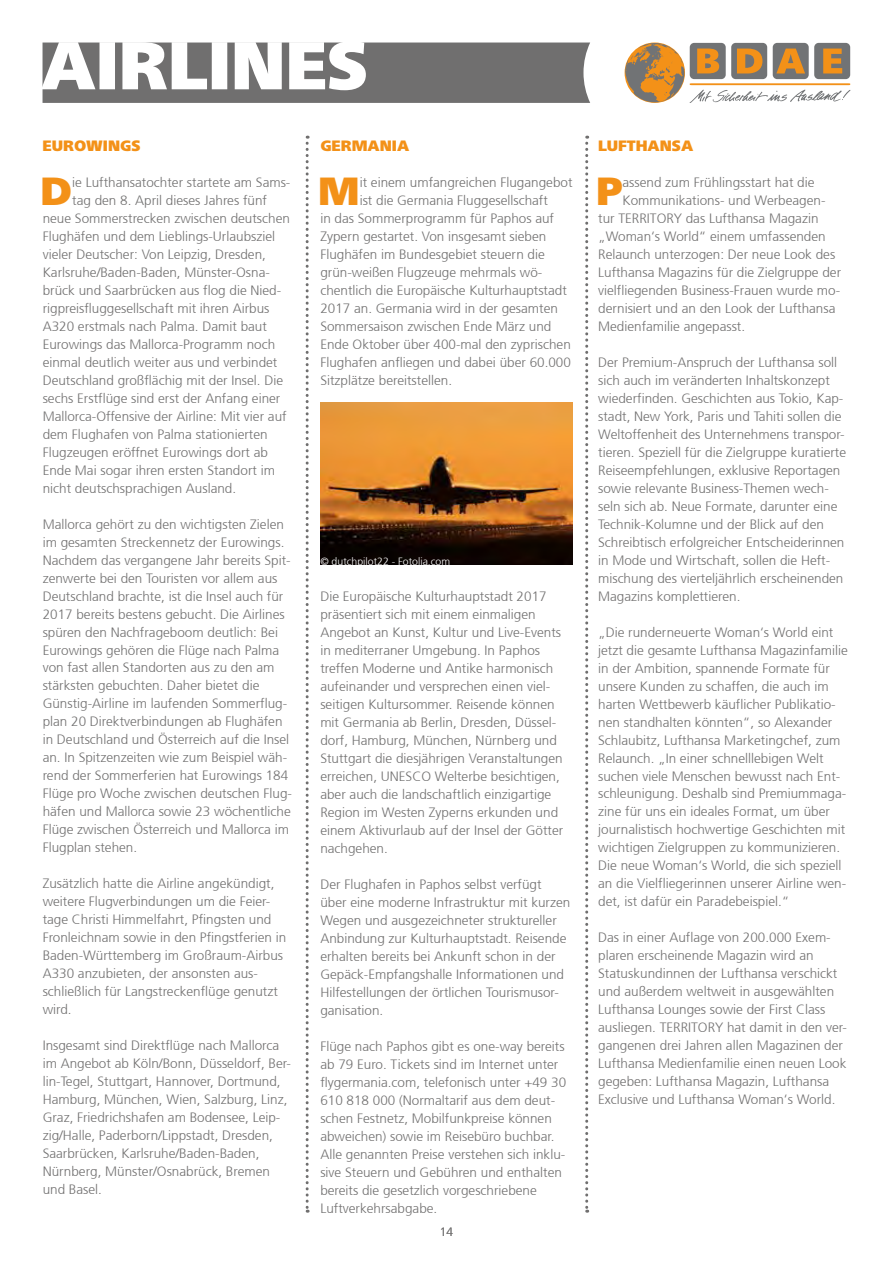
<style>
.page{position:relative;width:893px;height:1263px;background:#fff}
.page>*{position:absolute;margin:0;border:0;box-sizing:border-box;transform-origin:0 0}
.t1{font:39.3px "Frutiger Neue LT Pro X Black";color:#f39118}
.t2{font:15px "Frutiger Neue LT Pro X Black";color:#f39118}
.t3{font:300 13.5px/18px "Frutiger";color:#706f6f}
.t4{font:300 12px "Frutiger";color:#706f6f}
.t5{font:300 10.5px "Frutiger";color:#fff}
</style>
<div class="page">
<svg style="left:625px;top:43px;width:225px;height:60px"></svg>
<svg style="left:42px;top:42px;width:548px;height:61px"></svg>
<img style="left:320px;top:403px;width:253px;height:162px">
<svg style="left:306px;top:136px;width:3px;height:1077px"></svg>
<svg style="left:585px;top:136px;width:3px;height:1077px"></svg>
<p class="t2" style="left:43px;top:136px;width:99px">EUROWINGS</p>
<h1 class="t1" style="left:41px;top:167px;width:33px">D</h1>
<p class="t3" style="left:72px;top:173px;width:220px">ie Lufthansatochter startete am Sams-</p>
<p class="t3" style="left:72px;top:191px;width:196px">tag den 8. April dieses Jahres fünf</p>
<p class="t3" style="left:43px;top:209px;width:249px">neue Sommerstrecken zwischen deutschen</p>
<p class="t3" style="left:43px;top:227px;width:234px">Flughäfen und dem Lieblings-Urlaubsziel</p>
<p class="t3" style="left:43px;top:245px;width:225px">vieler Deutscher: Von Leipzig, Dresden,</p>
<p class="t3" style="left:43px;top:263px;width:229px">Karlsruhe/Baden-Baden, Münster-Osna-</p>
<p class="t3" style="left:43px;top:281px;width:240px">brück und Saarbrücken aus flog die Nied-</p>
<p class="t3" style="left:43px;top:299px;width:228px">rigpreisfluggesellschaft mit ihren Airbus</p>
<p class="t3" style="left:43px;top:317px;width:226px">A320 erstmals nach Palma. Damit baut</p>
<p class="t3" style="left:43px;top:335px;width:234px">Eurowings das Mallorca-Programm noch</p>
<p class="t3" style="left:43px;top:353px;width:236px">einmal deutlich weiter aus und verbindet</p>
<p class="t3" style="left:43px;top:371px;width:242px">Deutschland großflächig mit der Insel. Die</p>
<p class="t3" style="left:43px;top:389px;width:239px">sechs Erstflüge sind erst der Anfang einer</p>
<p class="t3" style="left:43px;top:407px;width:245px">Mallorca-Offensive der Airline: Mit vier auf</p>
<p class="t3" style="left:43px;top:425px;width:227px">dem Flughafen von Palma stationierten</p>
<p class="t3" style="left:43px;top:443px;width:227px">Flugzeugen eröffnet Eurowings dort ab</p>
<p class="t3" style="left:43px;top:461px;width:234px">Ende Mai sogar ihren ersten Standort im</p>
<p class="t3" style="left:43px;top:479px;width:195px">nicht deutschsprachigen Ausland.</p>
<p class="t3" style="left:43px;top:515px;width:251px">Mallorca gehört zu den wichtigsten Zielen im gesamten Streckennetz der Eurowings.<br>Nachdem das vergangene Jahr bereits Spit&shy;zenwerte bei den Touristen vor allem aus Deutschland brachte, ist die Insel auch für 2017 bereits bestens gebucht. Die Airlines spüren den Nachfrageboom deutlich: Bei Eurowings gehören die Flüge nach Palma von fast allen Standorten aus zu den am stärksten gebuchten. Daher bietet die Günstig-Airline im laufenden Sommerflug&shy;plan 20 Direktverbindungen ab Flughäfen in Deutschland und Österreich auf die Insel an. In Spitzenzeiten wie zum Beispiel wäh&shy;rend der Sommerferien hat Eurowings 184<br>Flüge pro Woche zwischen deutschen Flug&shy;häfen und Mallorca sowie 23 wöchentliche Flüge zwischen Österreich und Mallorca im Flugplan stehen.</p>
<p class="t3" style="left:43px;top:875px;width:245px">Zusätzlich hatte die Airline angekündigt, weitere Flugverbindungen um die Feier&shy;tage Christi Himmelfahrt, Pfingsten und Fronleichnam sowie in den Pfingstferien in Baden-Württemberg im Großraum-Airbus A330 anzubieten, der ansonsten aus&shy;schließlich für Langstreckenflüge genutzt wird.</p>
<p class="t3" style="left:43px;top:1037px;width:250px">Insgesamt sind Direktflüge nach Mallorca im Angebot ab Köln/Bonn, Düsseldorf, Ber&shy;lin-Tegel, Stuttgart, Hannover, Dortmund, Hamburg, München, Wien, Salzburg, Linz, Graz, Friedrichshafen am Bodensee, Leip&shy;zig/Halle, Paderborn/Lippstadt, Dresden, Saarbrücken, Karlsruhe/Baden-Baden, Nürnberg, Münster/Osnabrück, Bremen und Basel.</p>
<p class="t2" style="left:320px;top:136px;width:90px">GERMANIA</p>
<h1 class="t1" style="left:318px;top:167px;width:43px">M</h1>
<p class="t3" style="left:360px;top:173px;width:214px">it einem umfangreichen Flugangebot</p>
<p class="t3" style="left:360px;top:191px;width:190px">ist die Germania Fluggesellschaft</p>
<p class="t3" style="left:320px;top:209px;width:235px">in das Sommerprogramm für Paphos auf</p>
<p class="t3" style="left:320px;top:227px;width:228px">Zypern gestartet. Von insgesamt sieben</p>
<p class="t3" style="left:320px;top:245px;width:226px">Flughäfen im Bundesgebiet steuern die</p>
<p class="t3" style="left:320px;top:263px;width:224px">grün-weißen Flugzeuge mehrmals wö-</p>
<p class="t3" style="left:320px;top:281px;width:248px">chentlich die Europäische Kulturhauptstadt</p>
<p class="t3" style="left:320px;top:299px;width:239px">2017 an. Germania wird in der gesamten</p>
<p class="t3" style="left:320px;top:317px;width:233px">Sommersaison zwischen Ende März und</p>
<p class="t3" style="left:320px;top:335px;width:252px">Ende Oktober über 400-mal den zyprischen</p>
<p class="t3" style="left:320px;top:353px;width:252px">Flughafen anfliegen und dabei über 60.000</p>
<p class="t3" style="left:320px;top:371px;width:133px">Sitzplätze bereitstellen.</p>
<p class="t5" style="left:320px;top:555px;width:131px">© dutchpilot22 - Fotolia.com</p>
<p class="t3" style="left:320px;top:587px;width:245px">Die Europäische Kulturhauptstadt 2017 präsentiert sich mit einem einmaligen Angebot an Kunst, Kultur und Live-Events in mediterraner Umgebung. In Paphos treffen Moderne und Antike harmonisch aufeinander und versprechen einen viel&shy;seitigen Kultursommer. Reisende können mit Germania ab Berlin, Dresden, Düssel&shy;dorf, Hamburg, München, Nürnberg und Stuttgart die diesjährigen Veranstaltungen erreichen, UNESCO Welterbe besichtigen, aber auch die landschaftlich einzigartige Region im Westen Zyperns erkunden und einem Aktivurlaub auf der Insel der Götter nachgehen.</p>
<p class="t3" style="left:320px;top:875px;width:252px">Der Flughafen in Paphos selbst verfügt über eine moderne Infrastruktur mit kurzen Wegen und ausgezeichneter struktureller Anbindung zur Kulturhauptstadt. Reisende erhalten bereits bei Ankunft schon in der Gepäck-Empfangshalle Informationen und Hilfestellungen der örtlichen Tourismusor&shy;ganisation.</p>
<p class="t3" style="left:320px;top:1037px;width:247px">Flüge nach Paphos gibt es one-way bereits ab 79 Euro. Tickets sind im Internet unter flygermania.com, telefonisch unter +49 30<br>610 818 000 (Normaltarif aus dem deut&shy;schen Festnetz, Mobilfunkpreise können abweichen) sowie im Reisebüro buchbar.<br>Alle genannten Preise verstehen sich inklu&shy;sive Steuern und Gebühren und enthalten bereits die gesetzlich vorgeschriebene Luftverkehrsabgabe.</p>
<p class="t4" style="left:440px;top:1225px;width:15px">14</p>
<p class="t2" style="left:598px;top:136px;width:97px">LUFTHANSA</p>
<h1 class="t1" style="left:596px;top:167px;width:28px">P</h1>
<p class="t3" style="left:622px;top:173px;width:194px">assend zum Frühlingsstart hat die</p>
<p class="t3" style="left:622px;top:191px;width:205px">Kommunikations- und Werbeagen-</p>
<p class="t3" style="left:598px;top:209px;width:222px">tur TERRITORY das Lufthansa Magazin</p>
<p class="t3" style="left:598px;top:227px;width:229px">„Woman‘s World“ einem umfassenden</p>
<p class="t3" style="left:598px;top:245px;width:239px">Relaunch unterzogen: Der neue Look des</p>
<p class="t3" style="left:598px;top:263px;width:245px">Lufthansa Magazins für die Zielgruppe der</p>
<p class="t3" style="left:598px;top:281px;width:244px">vielfliegenden Business-Frauen wurde mo-</p>
<p class="t3" style="left:598px;top:299px;width:239px">dernisiert und an den Look der Lufthansa</p>
<p class="t3" style="left:598px;top:317px;width:149px">Medienfamilie angepasst.</p>
<p class="t3" style="left:598px;top:353px;width:250px">Der Premium-Anspruch der Lufthansa soll sich auch im veränderten Inhaltskonzept wiederfinden. Geschichten aus Tokio, Kap&shy;stadt, New York, Paris und Tahiti sollen die Weltoffenheit des Unternehmens transpor&shy;tieren. Speziell für die Zielgruppe kuratierte Reiseempfehlungen, exklusive Reportagen sowie relevante Business-Themen wech&shy;seln sich ab. Neue Formate, darunter eine Technik-Kolumne und der Blick auf den Schreibtisch erfolgreicher Entscheiderinnen in Mode und Wirtschaft, sollen die Heft&shy;mischung des vierteljährlich erscheinenden Magazins komplettieren.</p>
<p class="t3" style="left:598px;top:623px;width:251px">„Die runderneuerte Woman‘s World eint jetzt die gesamte Lufthansa Magazinfamilie in der Ambition, spannende Formate für unsere Kunden zu schaffen, die auch im harten Wettbewerb käuflicher Publikatio&shy;nen standhalten könnten“, so Alexander Schlaubitz, Lufthansa Marketingchef, zum Relaunch. „In einer schnelllebigen Welt suchen viele Menschen bewusst nach Ent&shy;schleunigung. Deshalb sind Premiummaga&shy;zine für uns ein ideales Format, um über journalistisch hochwertige Geschichten mit wichtigen Zielgruppen zu kommunizieren.<br>Die neue Woman‘s World, die sich speziell an die Vielfliegerinnen unserer Airline wen&shy;det, ist dafür ein Paradebeispiel.“</p>
<p class="t3" style="left:598px;top:929px;width:250px">Das in einer Auflage von 200.000 Exem&shy;plaren erscheinende Magazin wird an Statuskundinnen der Lufthansa verschickt und außerdem weltweit in ausgewählten Lufthansa Lounges sowie der First Class ausliegen. TERRITORY hat damit in den ver&shy;gangenen drei Jahren allen Magazinen der Lufthansa Medienfamilie einen neuen Look gegeben: Lufthansa Magazin, Lufthansa Exclusive und Lufthansa Woman‘s World.</p>
</div>
